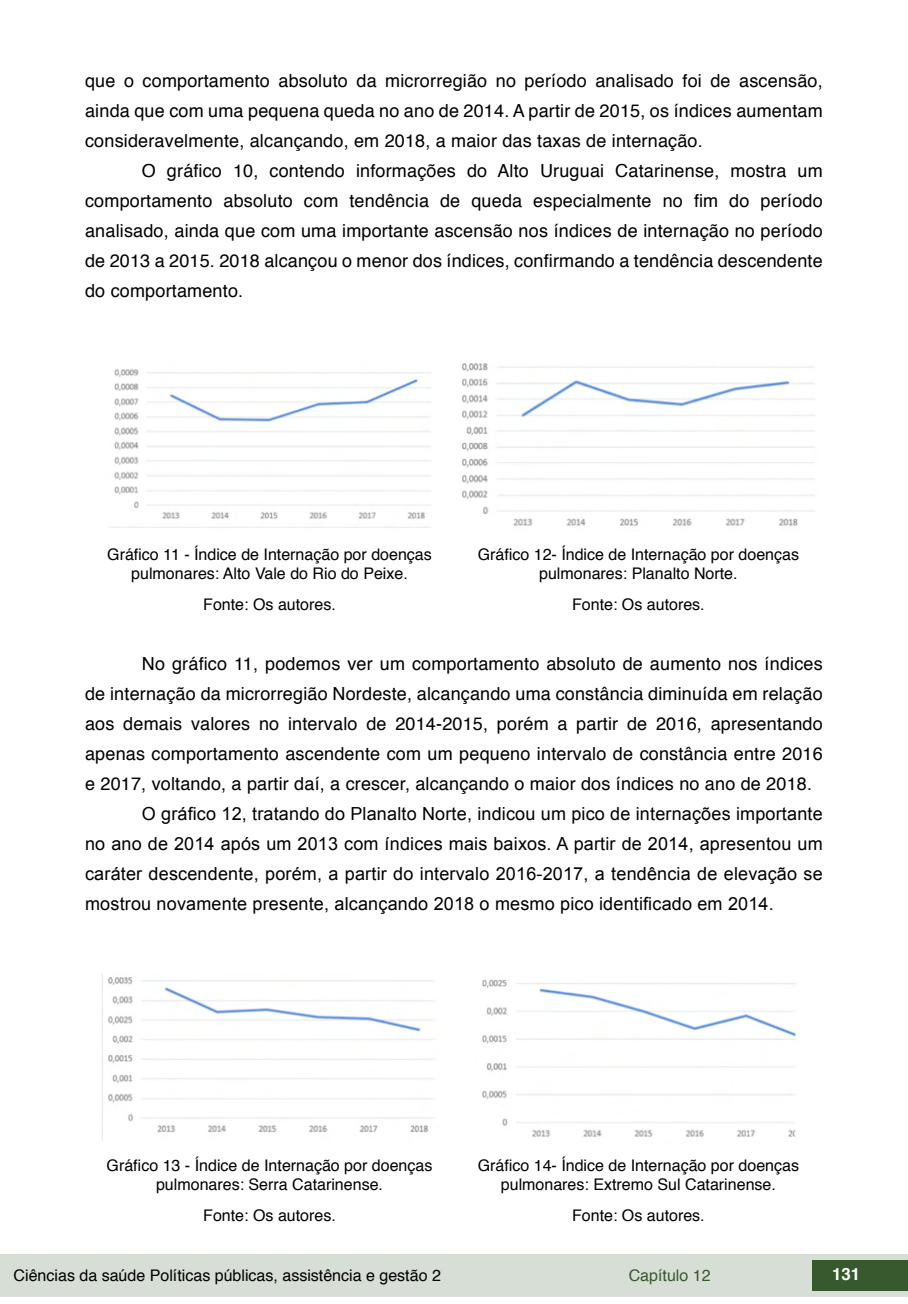
<style>
.page{position:relative;width:908px;height:1304px;background:#fff}
.page>*{position:absolute;margin:0;border:0;box-sizing:border-box;transform-origin:0 0}
.txt{font:18px/30px "Helvetica";letter-spacing:.01em;color:#000;text-align:justify}
.txt-2{font:18px/30px "Arial";letter-spacing:.01em;color:#000;text-align:justify}
.t1{font:700 16.8px "Helvetica";color:#fff}
.imagens_graf_tab{font:16px/19.2px "Helvetica";color:#000;text-align:center}
.t2{font:16px "Helvetica";color:#36592e}
</style>
<div class="page">
<div style="left:0;top:1254px;width:906px;height:43px;background:#d7ded5"></div>
<div style="left:812px;top:1261px;width:95px;height:30px;background:#36592e"></div>
<img style="left:109px;top:369px;width:322px;height:159px">
<img style="left:462px;top:363px;width:353px;height:163px">
<img style="left:102px;top:973px;width:333px;height:168px">
<img style="left:482px;top:979px;width:315px;height:158px">
<p class="txt" style="left:85px;top:66px;width:738px">que o comportamento absoluto da microrregião no período analisado foi de ascensão, ainda que com uma pequena queda no ano de 2014. A partir de 2015, os índices aumentam consideravelmente, alcançando, em 2018, a maior das taxas de internação.</p>
<p class="txt" style="left:85px;top:156px;width:738px;text-indent:57px">O gráfico 10, contendo informações do Alto Uruguai Catarinense, mostra um comportamento absoluto com tendência de queda especialmente no fim do período analisado, ainda que com uma importante ascensão nos índices de internação no período de 2013 a 2015. 2018 alcançou o menor dos índices, confirmando a tendência descendente do comportamento.</p>
<p class="imagens_graf_tab" style="left:107px;top:545px;width:326px">Gráfico 11 - Índice de Internação por doenças pulmonares: Alto Vale do Rio do Peixe.</p>
<p class="imagens_graf_tab" style="left:203px;top:595px;width:134px">Fonte: Os autores.</p>
<p class="imagens_graf_tab" style="left:477px;top:545px;width:323px">Gráfico 12- Índice de Internação por doenças pulmonares: Planalto Norte.</p>
<p class="imagens_graf_tab" style="left:572px;top:595px;width:134px">Fonte: Os autores.</p>
<p class="txt" style="left:85px;top:649px;width:738px;text-indent:57px">No gráfico 11, podemos ver um comportamento absoluto de aumento nos índices de internação da microrregião Nordeste, alcançando uma constância diminuída em relação aos demais valores no intervalo de 2014-2015, porém a partir de 2016, apresentando apenas comportamento ascendente com um pequeno intervalo de constância entre 2016 e 2017, voltando, a partir daí, a crescer, alcançando o maior dos índices no ano de 2018.</p>
<p class="txt-2" style="left:85px;top:799px;width:738px;text-indent:57px">O gráfico 12, tratando do Planalto Norte, indicou um pico de internações importante no ano de 2014 após um 2013 com índices mais baixos. A partir de 2014, apresentou um caráter descendente, porém, a partir do intervalo 2016-2017, a tendência de elevação se mostrou novamente presente, alcançando 2018 o mesmo pico identificado em 2014.</p>
<p class="imagens_graf_tab" style="left:107px;top:1156px;width:327px">Gráfico 13 - Índice de Internação por doenças pulmonares: Serra Catarinense.</p>
<p class="imagens_graf_tab" style="left:203px;top:1206px;width:134px">Fonte: Os autores.</p>
<p class="imagens_graf_tab" style="left:477px;top:1156px;width:323px">Gráfico 14- Índice de Internação por doenças pulmonares: Extremo Sul Catarinense.</p>
<p class="imagens_graf_tab" style="left:572px;top:1206px;width:134px">Fonte: Os autores.</p>
<p class="imagens_graf_tab" style="left:14px;top:1266px;width:428px">Ciências da saúde Políticas públicas, assistência e gestão 2</p>
<p class="t2" style="left:628px;top:1263px;width:83px">Capítulo 12</p>
<p class="t1" style="left:831px;top:1261px;width:30px">131</p>
</div>
